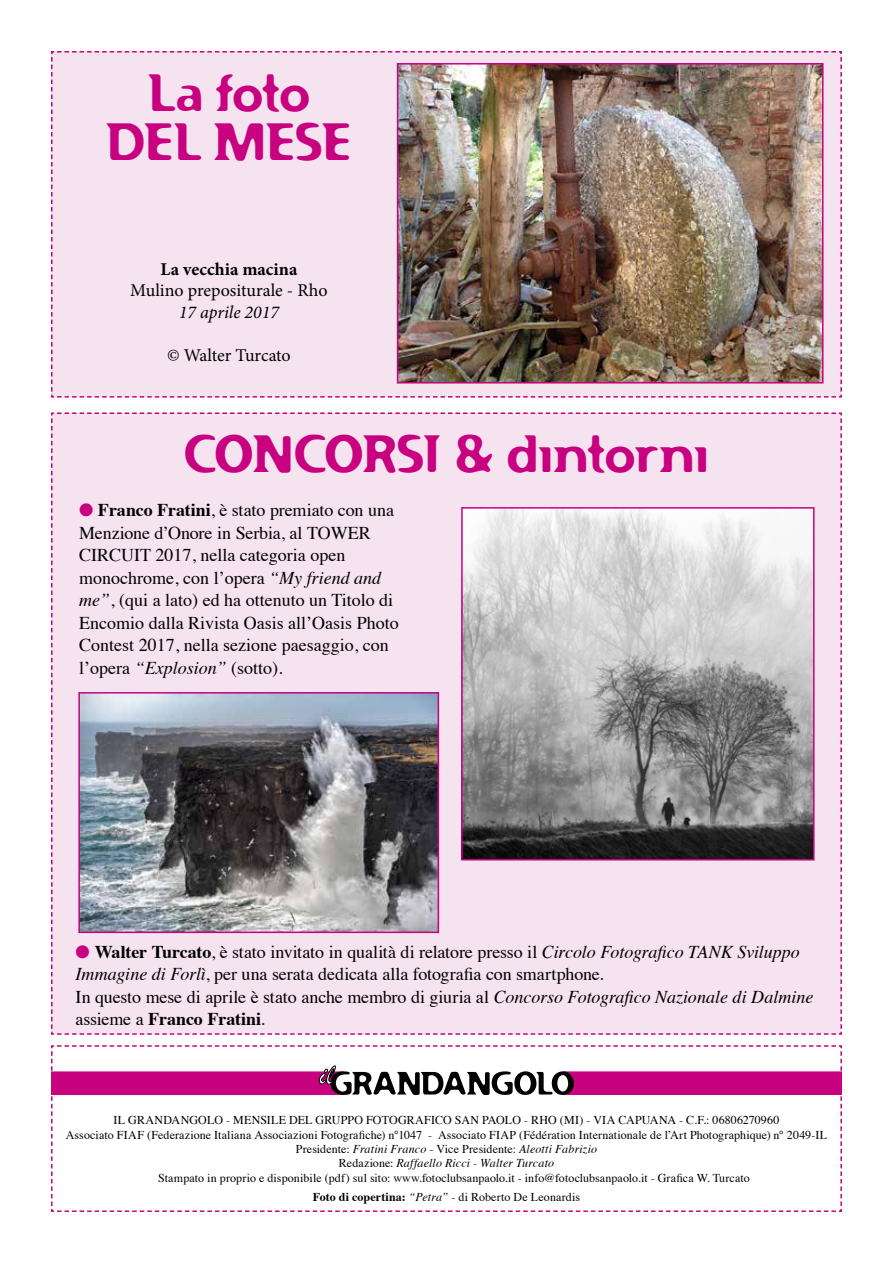
<style>
.page{position:relative;width:893px;height:1263px;background:#fff}
.page>*{position:absolute;margin:0;border:0;box-sizing:border-box;transform-origin:0 0}
.t1{font:51px/49.5px "Flexure";letter-spacing:-.03em;color:#c7017f;text-align:center;scale:.92 1}
.t2{font:18px/22.5px "Times";color:#000}
.t3{font:18px "Minion Pro";color:#000}
.t4{font:700 18px "Minion Pro";color:#000}
.t5{font:italic 18px "Minion Pro";color:#000}
.t6{font:12px "Times";letter-spacing:.01em;color:#000}
.t7{font:italic 12px "Times";letter-spacing:.01em;color:#000}
.s1{color:#c7017f}
.s2{font-weight:700}
.s3{font-style:italic}
.s4{font-style:normal}
</style>
<div class="page">
<svg style="left:51px;top:1045px;width:791px;height:167px"></svg>
<div style="left:51px;top:412px;width:791px;height:623px;background:#f6e3f0"></div>
<img style="left:81px;top:695px;width:355px;height:235px">
<div style="left:78px;top:692px;width:361px;height:241px;border:2px solid #c7017f"></div>
<img style="left:464px;top:510px;width:348px;height:347px">
<div style="left:461px;top:507px;width:354px;height:353px;border:2px solid #c7017f"></div>
<div style="left:51px;top:51px;width:791px;height:347px;background:#f6e3f0"></div>
<img style="left:400px;top:66px;width:420px;height:314px">
<div style="left:397px;top:63px;width:426px;height:320px;border:2px solid #c7017f"></div>
<h1 class="t1" style="left:106px;top:69px;width:269px">La foto<br>DEL MESE</h1>
<p class="t4" style="left:160px;top:256px;width:138px">La vecchia macina</p>
<p class="t3" style="left:130px;top:279px;width:199px">Mulino prepositurale - Rho</p>
<p class="t5" style="left:179px;top:300px;width:102px">17 aprile 2017</p>
<p class="t3" style="left:167px;top:343px;width:125px">© Walter Turcato</p>
<h1 class="t1" style="left:183px;top:430px;width:573px">CONCORSI &amp; dintorni</h1>
<p class="t2" style="left:79px;top:497px;width:321px"><span class="s1">●</span> <span class="s2">Franco Fratini</span>, è stato premiato con una Menzione d’Onore in Serbia, al TOWER CIRCUIT 2017, nella categoria open monochrome, con l’opera <span class="s3">“My friend and me”</span>, (qui a lato) ed ha ottenuto un Titolo di Encomio dalla Rivista Oasis all’Oasis Photo Contest 2017, nella sezione paesaggio, con l’opera <span class="s3">“Explosion”</span> (sotto).</p>
<p class="t2" style="left:75px;top:939px;width:740px"><span class="s1">●</span> <span class="s2">Walter Turcato</span>, è stato invitato in qualità di relatore presso il <span class="s3">Circolo Fotografico TANK Sviluppo Immagine di Forlì</span>, per una serata dedicata alla fotografia con smartphone.<br>In questo mese di aprile è stato anche membro di giuria al <span class="s3">Concorso Fotografico Nazionale di Dalmine </span>assieme a <span class="s2">Franco Fratini</span>.</p>
<p class="t6" style="left:114px;top:1109px;width:667px">IL GRANDANGOLO - MENSILE DEL GRUPPO FOTOGRAFICO SAN PAOLO - RHO (MI) - VIA CAPUANA - C.F.: 06806270960</p>
<p class="t6" style="left:66px;top:1123px;width:763px">Associato FIAF (Federazione Italiana Associazioni Fotografiche) n°1047 - Associato FIAP (Fédération Internationale de l’Art Photographique) n° 2049-IL</p>
<p class="t7" style="left:296px;top:1138px;width:303px"><span class="s4">Presidente:</span> Fratini Franco <span class="s4">- Vice Presidente:</span> Aleotti Fabrizio</p>
<p class="t7" style="left:339px;top:1153px;width:217px"><span class="s4">Redazione:</span> Raffaello Ricci - Walter Turcato</p>
<p class="t6" style="left:158px;top:1166px;width:593px">Stampato in proprio e disponibile (pdf) sul sito: www.fotoclubsanpaolo.it - info@fotoclubsanpaolo.it - Grafica W. Turcato</p>
<p class="t6" style="left:313px;top:1185px;width:269px"><span class="s2">Foto di copertina:</span> <span class="s3">“Petra”</span> - di Roberto De Leonardis</p>
</div>
